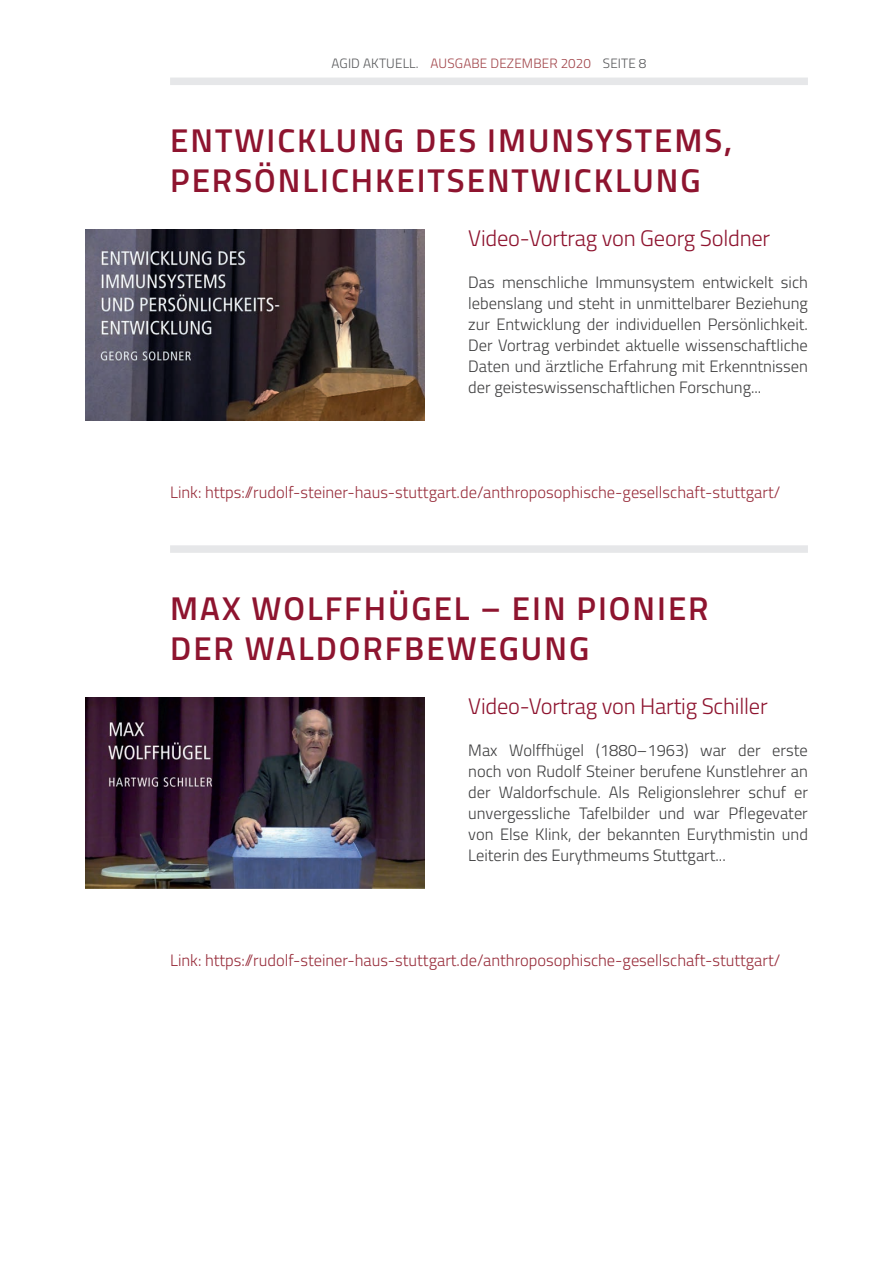
<style>
.page{position:relative;width:893px;height:1263px;background:#fff}
.page>*{position:absolute;margin:0;border:0;box-sizing:border-box;transform-origin:0 0}
.t1{font:600 33px/39.6px "Titillium";letter-spacing:.06em;color:#8e142f}
.t2{font:300 22.5px "Titillium";letter-spacing:-.01em;color:#8e142f}
.t3{font:300 16.5px/21px "Titillium";color:#3e3e3f;text-align:justify}
.t4{font:300 16.5px "Titillium";color:#982d3b}
.t5{font:300 13.5px "Titillium";letter-spacing:.01em;color:#a14449}
.s1{color:#57585a}
</style>
<div class="page">
<div style="left:170px;top:78px;width:638px;height:7px;background:#e6e7e9"></div>
<img style="left:86px;top:230px;width:339px;height:191px">
<img style="left:86px;top:697px;width:339px;height:191px">
<div style="left:170px;top:545px;width:638px;height:8px;background:#e6e7e9"></div>
<p class="t5" style="left:332px;top:53px;width:316px"><span class="s1">AGID AKTUELL.</span> AUSGABE DEZEMBER 2020 <span class="s1">SEITE 8</span></p>
<h1 class="t1" style="left:170px;top:119px;width:564px">ENTWICKLUNG DES IMUNSYSTEMS,<br>PERSÖNLICHKEITSENTWICKLUNG</h1>
<h2 class="t2" style="left:468px;top:222px;width:303px">Video-Vortrag von Georg Soldner</h2>
<p class="t3" style="left:468px;top:271px;width:341px">Das menschliche Immunsystem entwickelt sich lebenslang und steht in unmittelbarer Beziehung zur Entwicklung der individuellen Persönlichkeit.<br>Der Vortrag verbindet aktuelle wissenschaftliche Daten und ärztliche Erfahrung mit Erkenntnissen der geisteswissenschaftlichen Forschung...</p>
<p class="t4" style="left:170px;top:480px;width:612px">Link: https://rudolf-steiner-haus-stuttgart.de/anthroposophische-gesellschaft-stuttgart/</p>
<h1 class="t1" style="left:170px;top:587px;width:540px">MAX WOLFFHÜGEL – EIN PIONIER<br>DER WALDORFBEWEGUNG</h1>
<h2 class="t2" style="left:468px;top:689px;width:301px">Video-Vortrag von Hartig Schiller</h2>
<p class="t3" style="left:468px;top:739px;width:341px">Max Wolffhügel (1880–1963) war der erste noch von Rudolf Steiner berufene Kunstlehrer an der Waldorfschule. Als Religionslehrer schuf er unvergessliche Tafelbilder und war Pflegevater von Else Klink, der bekannten Eurythmistin und Leiterin des Eurythmeums Stuttgart...</p>
<p class="t4" style="left:170px;top:948px;width:612px">Link: https://rudolf-steiner-haus-stuttgart.de/anthroposophische-gesellschaft-stuttgart/</p>
</div>
